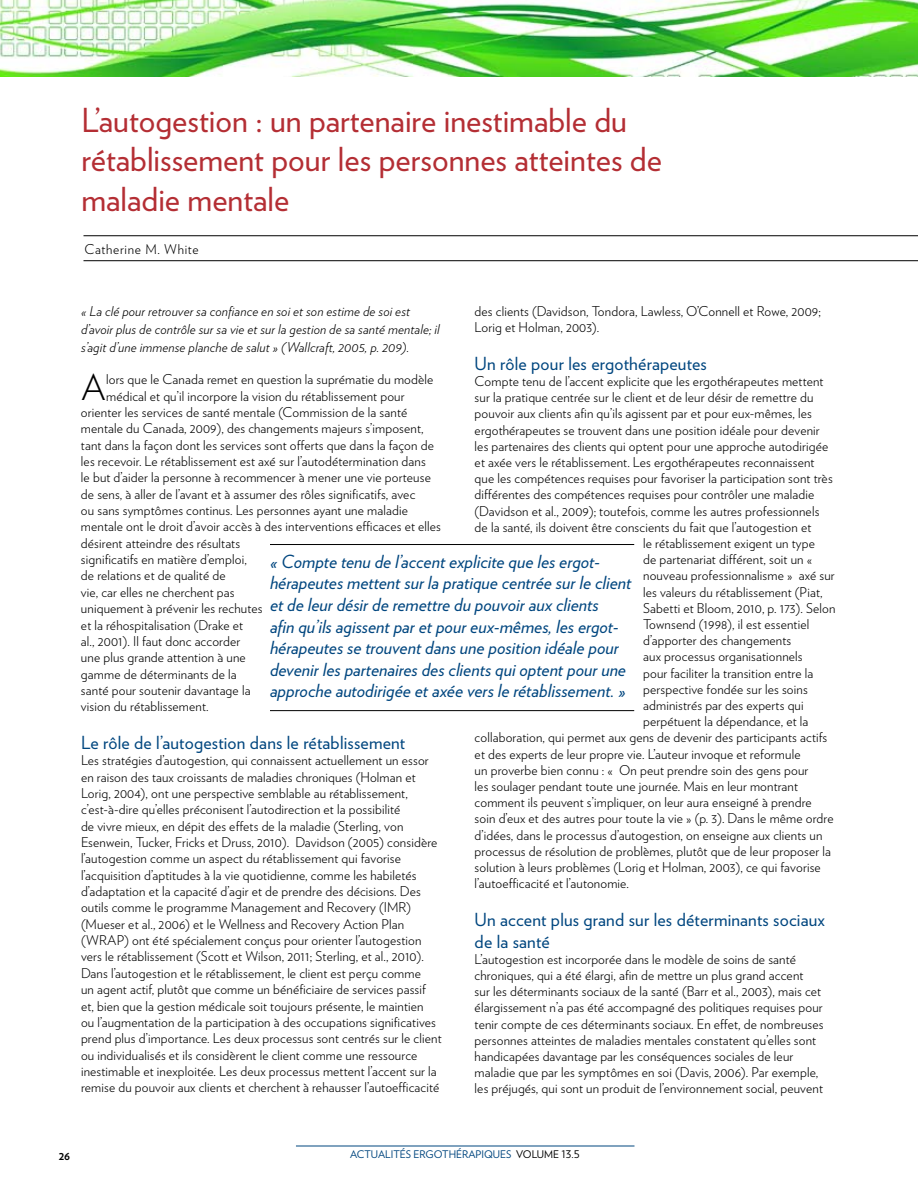
<style>
.page{position:relative;width:918px;height:1188px;background:#fff}
.page>*{position:absolute;margin:0;border:0;box-sizing:border-box;transform-origin:0 0}
.t1{font:300 35.55px "Verlag";color:#000}
.t2{font:33px/39.6px "Verlag";color:#b42e34}
.t3{font:italic 18px/21.6px "Verlag";color:#00467f}
.t4{font:18px/21.6px "Verlag";letter-spacing:.01em;color:#00467f}
.t5{font:300 13.5px/16.4px "Verlag";letter-spacing:.01em;color:#000}
.t6{font:italic 300 13.5px/18px "Verlag";letter-spacing:.01em;color:#000}
.t7{font:300 13.5px "Verlag";letter-spacing:.05em;color:#000}
.t8{font:700 12px "Verlag";color:#000}
.t9{font:10.5px "Verlag";color:#00467f}
.s1{color:#000}
</style>
<div class="page">
<hr style="left:296px;top:1146px;width:338px;height:1px;background:#00467f">
<hr style="left:270px;top:544px;width:364px;height:1px;background:#000">
<hr style="left:270px;top:710px;width:364px;height:1px;background:#000">
<hr style="left:84px;top:260px;width:834px;height:1px;background:#000">
<hr style="left:84px;top:235px;width:834px;height:1px;background:#000">
<img style="left:0;top:0;width:918px;height:76px">
<h2 class="t2" style="left:81px;top:98px;width:582px">L’autogestion : un partenaire inestimable du rétablissement pour les personnes atteintes de maladie mentale</h2>
<p class="t7" style="left:84px;top:239px;width:116px">Catherine M. White</p>
<p class="t5" style="left:475px;top:302px;width:348px">des clients (Davidson, Tondora, Lawless, O’Connell et Rowe, 2009;<br>Lorig et Holman, 2003).</p>
<h3 class="t4" style="left:475px;top:352px;width:234px">Un rôle pour les ergothérapeutes</h3>
<p class="t5" style="left:475px;top:372px;width:350px">Compte tenu de l’accent explicite que les ergothérapeutes mettent</p>
<p class="t5" style="left:475px;top:389px;width:340px">sur la pratique centrée sur le client et de leur désir de remettre du</p>
<p class="t5" style="left:475px;top:405px;width:339px">pouvoir aux clients afin qu’ils agissent par et pour eux-mêmes, les</p>
<p class="t5" style="left:475px;top:421px;width:347px">ergothérapeutes se trouvent dans une position idéale pour devenir</p>
<p class="t5" style="left:475px;top:437px;width:355px">les partenaires des clients qui optent pour une approche autodirigée</p>
<p class="t5" style="left:475px;top:453px;width:341px">et axée vers le rétablissement. Les ergothérapeutes reconnaissent</p>
<p class="t5" style="left:475px;top:470px;width:360px">que les compétences requises pour favoriser la participation sont très</p>
<p class="t5" style="left:475px;top:486px;width:341px">différentes des compétences requises pour contrôler une maladie</p>
<p class="t5" style="left:475px;top:502px;width:346px">(Davidson et al., 2009); toutefois, comme les autres professionnels</p>
<p class="t5" style="left:475px;top:518px;width:338px">de la santé, ils doivent être conscients du fait que l’autogestion et</p>
<p class="t5" style="left:643px;top:534px;width:173px">le rétablissement exigent un type</p>
<p class="t5" style="left:643px;top:551px;width:171px">de partenariat différent, soit un «</p>
<p class="t5" style="left:643px;top:567px;width:193px">nouveau professionnalisme » axé sur</p>
<p class="t5" style="left:643px;top:583px;width:181px">les valeurs du rétablissement (Piat,</p>
<p class="t5" style="left:643px;top:599px;width:194px">Sabetti et Bloom, 2010, p. 173). Selon</p>
<p class="t5" style="left:643px;top:615px;width:168px">Townsend (1998), il est essentiel</p>
<p class="t5" style="left:643px;top:632px;width:150px">d’apporter des changements</p>
<p class="t5" style="left:643px;top:648px;width:161px">aux processus organisationnels</p>
<p class="t5" style="left:643px;top:664px;width:172px">pour faciliter la transition entre la</p>
<p class="t5" style="left:643px;top:680px;width:166px">perspective fondée sur les soins</p>
<p class="t5" style="left:643px;top:696px;width:162px">administrés par des experts qui</p>
<p class="t5" style="left:643px;top:713px;width:167px">perpétuent la dépendance, et la</p>
<p class="t5" style="left:475px;top:729px;width:354px">collaboration, qui permet aux gens de devenir des participants actifs</p>
<p class="t5" style="left:475px;top:745px;width:327px">et des experts de leur propre vie. L’auteur invoque et reformule</p>
<p class="t5" style="left:475px;top:761px;width:335px">un proverbe bien connu : « On peut prendre soin des gens pour</p>
<p class="t5" style="left:475px;top:777px;width:325px">les soulager pendant toute une journée. Mais en leur montrant</p>
<p class="t5" style="left:475px;top:794px;width:339px">comment ils peuvent s’impliquer, on leur aura enseigné à prendre</p>
<p class="t5" style="left:475px;top:810px;width:361px">soin d’eux et des autres pour toute la vie » (p. 3). Dans le même ordre</p>
<p class="t5" style="left:475px;top:826px;width:349px">d’idées, dans le processus d’autogestion, on enseigne aux clients un</p>
<p class="t5" style="left:475px;top:842px;width:358px">processus de résolution de problèmes, plutôt que de leur proposer la</p>
<p class="t5" style="left:475px;top:858px;width:348px">solution à leurs problèmes (Lorig et Holman, 2003), ce qui favorise</p>
<p class="t5" style="left:475px;top:875px;width:156px">l’autoefficacité et l’autonomie.</p>
<h3 class="t4" style="left:475px;top:908px;width:352px">Un accent plus grand sur les déterminants sociaux de la santé</h3>
<p class="t5" style="left:475px;top:950px;width:351px">L’autogestion est incorporée dans le modèle de soins de santé chroniques, qui a été élargi, afin de mettre un plus grand accent<br>sur les déterminants sociaux de la santé (Barr et al., 2003), mais cet élargissement n’a pas été accompagné des politiques requises pour tenir compte de ces déterminants sociaux. En effet, de nombreuses personnes atteintes de maladies mentales constatent qu’elles sont handicapées davantage par les conséquences sociales de leur maladie que par les symptômes en soi (Davis, 2006). Par exemple, les préjugés, qui sont un produit de l’environnement social, peuvent</p>
<p class="t6" style="left:81px;top:301px;width:360px">« La clé pour retrouver sa confiance en soi et son estime de soi est d’avoir plus de contrôle sur sa vie et sur la gestion de sa santé mentale; il s’agit d’une immense planche de salut » (Wallcraft, 2005, p. 209).</p>
<h1 class="t1" style="left:81px;top:362px;width:26px">A</h1>
<p class="t5" style="left:106px;top:371px;width:329px">lors que le Canada remet en question la suprématie du modèle</p>
<p class="t5" style="left:106px;top:387px;width:300px">médical et qu’il incorpore la vision du rétablissement pour</p>
<p class="t5" style="left:81px;top:403px;width:328px">orienter les services de santé mentale (Commission de la santé</p>
<p class="t5" style="left:81px;top:420px;width:344px">mentale du Canada, 2009), des changements majeurs s’imposent,</p>
<p class="t5" style="left:81px;top:436px;width:354px">tant dans la façon dont les services sont offerts que dans la façon de</p>
<p class="t5" style="left:81px;top:452px;width:346px">les recevoir. Le rétablissement est axé sur l’autodétermination dans</p>
<p class="t5" style="left:81px;top:469px;width:351px">le but d’aider la personne à recommencer à mener une vie porteuse</p>
<p class="t5" style="left:81px;top:485px;width:336px">de sens, à aller de l’avant et à assumer des rôles significatifs, avec</p>
<p class="t5" style="left:81px;top:501px;width:328px">ou sans symptômes continus. Les personnes ayant une maladie</p>
<p class="t5" style="left:81px;top:518px;width:362px">mentale ont le droit d’avoir accès à des interventions efficaces et elles</p>
<p class="t5" style="left:81px;top:534px;width:161px">désirent atteindre des résultats</p>
<p class="t5" style="left:81px;top:550px;width:167px">significatifs en matière d’emploi,</p>
<p class="t5" style="left:81px;top:567px;width:146px">de relations et de qualité de</p>
<p class="t5" style="left:81px;top:583px;width:155px">vie, car elles ne cherchent pas</p>
<p class="t5" style="left:81px;top:599px;width:183px">uniquement à prévenir les rechutes</p>
<p class="t5" style="left:81px;top:616px;width:164px">et la réhospitalisation (Drake et</p>
<p class="t5" style="left:81px;top:632px;width:161px">al., 2001). Il faut donc accorder</p>
<p class="t5" style="left:81px;top:648px;width:166px">une plus grande attention à une</p>
<p class="t5" style="left:81px;top:665px;width:157px">gamme de déterminants de la</p>
<p class="t5" style="left:81px;top:681px;width:171px">santé pour soutenir davantage la</p>
<p class="t5" style="left:81px;top:697px;width:129px">vision du rétablissement.</p>
<h3 class="t4" style="left:81px;top:731px;width:326px">Le rôle de l’autogestion dans le rétablissement</h3>
<p class="t5" style="left:81px;top:752px;width:362px">Les stratégies d’autogestion, qui connaissent actuellement un essor en raison des taux croissants de maladies chroniques (Holman et Lorig, 2004), ont une perspective semblable au rétablissement, c’est-à-dire qu’elles préconisent l’autodirection et la possibilité<br>de vivre mieux, en dépit des effets de la maladie (Sterling, von Esenwein, Tucker, Fricks et Druss, 2010). Davidson (2005) considère l’autogestion comme un aspect du rétablissement qui favorise l’acquisition d’aptitudes à la vie quotidienne, comme les habiletés d’adaptation et la capacité d’agir et de prendre des décisions. Des outils comme le programme Management and Recovery (IMR) (Mueser et al., 2006) et le Wellness and Recovery Action Plan (WRAP) ont été spécialement conçus pour orienter l’autogestion vers le rétablissement (Scott et Wilson, 2011; Sterling, et al., 2010).<br>Dans l’autogestion et le rétablissement, le client est perçu comme<br>un agent actif, plutôt que comme un bénéficiaire de services passif et, bien que la gestion médicale soit toujours présente, le maintien<br>ou l’augmentation de la participation à des occupations significatives prend plus d’importance. Les deux processus sont centrés sur le client ou individualisés et ils considèrent le client comme une ressource inestimable et inexploitée. Les deux processus mettent l’accent sur la remise du pouvoir aux clients et cherchent à rehausser l’autoefficacité</p>
<p class="t3" style="left:270px;top:550px;width:363px">« Compte tenu de l’accent explicite que les ergot&shy;hérapeutes mettent sur la pratique centrée sur le client et de leur désir de remettre du pouvoir aux clients<br>afin qu’ils agissent par et pour eux-mêmes, les ergot&shy;hérapeutes se trouvent dans une position idéale pour devenir les partenaires des clients qui optent pour une approche autodirigée et axée vers le rétablissement. »</p>
<p class="t8" style="left:59px;top:1146px;width:13px">26</p>
<p class="t9" style="left:350px;top:1147px;width:14px">Actualit</p>
<p class="t9" style="left:400px;top:1147px;width:181px">és ergoth érapiques <span class="s1">volume 13.5</span></p>
</div>
